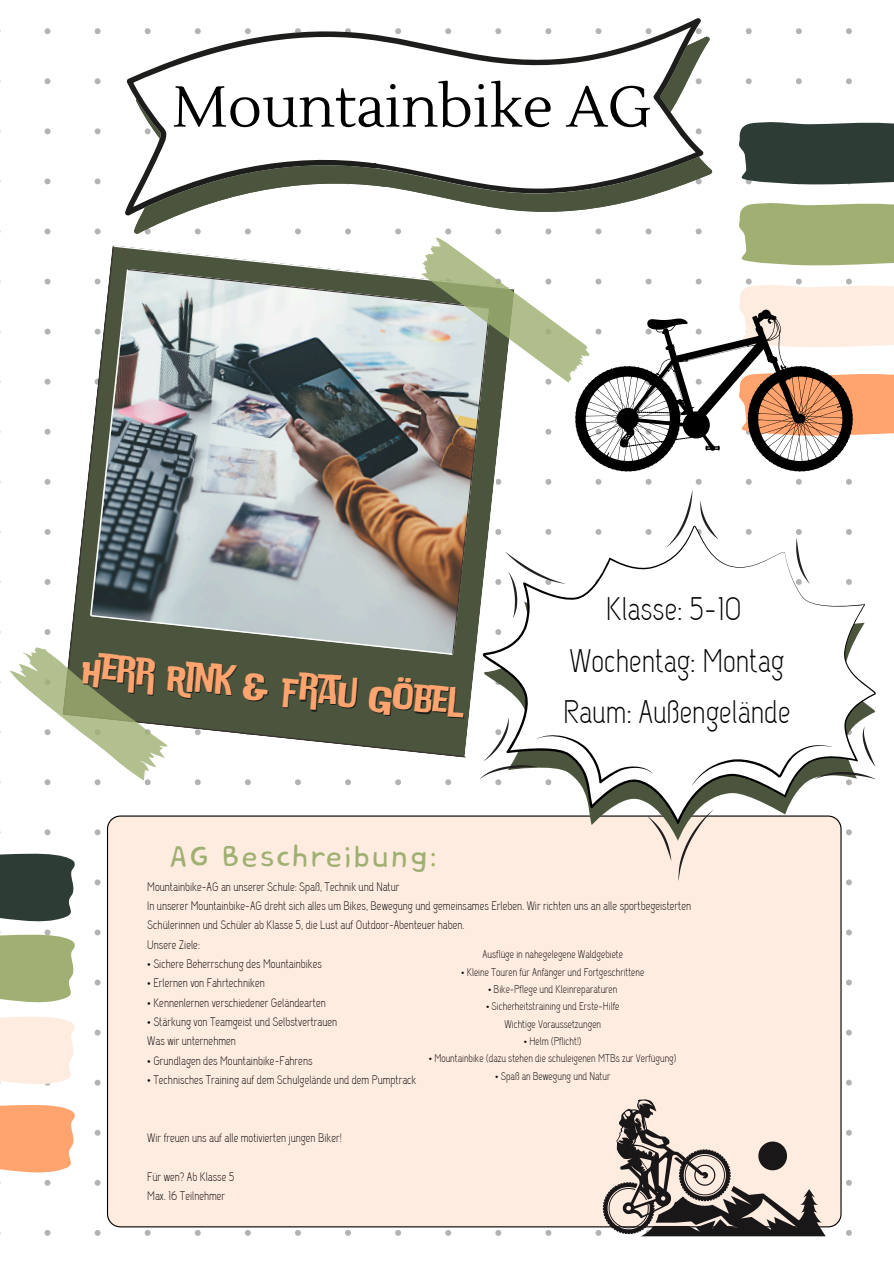
<style>
.page{position:relative;width:894px;height:1264px;background:#fff}
.page>*{position:absolute;margin:0;border:0;box-sizing:border-box;transform-origin:0 0}
.t1{font:57.3px "Lustria";color:#000}
.t2{font:38.1px "Do Ub Le Ba Ss";color:#ffa46f}
.t3{font:37.05px "Core Bandi Face";color:#9fb072}
.t4{font:32.55px/51.3px "Capsuula";color:#000;text-align:center}
.t5{font:12.15px/19.4px "Capsuula";color:#000}
.t6{font:11.1px "Capsuula";color:#000}
</style>
<div class="page">
<div style="left:107px;top:815px;width:733px;height:412px;background:#ffece1"></div>
<svg style="left:0;top:853px;width:75px;height:233px"></svg>
<svg style="left:0;top:1105px;width:75px;height:68px;background:#ffab7b"></svg>
<svg style="left:134px;top:36px;width:576px;height:198px"></svg>
<svg style="left:125px;top:18px;width:579px;height:198px"></svg>
<svg style="left:71px;top:459px;width:19px;height:178px"></svg>
<img style="left:90px;top:245px;width:412px;height:512px">
<svg style="left:479px;top:490px;width:396px;height:390px"></svg>
<svg style="left:10px;top:637px;width:162px;height:147px"></svg>
<svg style="left:410px;top:115px;width:483px;height:356px"></svg>
<svg style="left:602px;top:1097px;width:223px;height:139px;background:#b5a8a0"></svg>
<p class="t1" style="left:172px;top:72px;width:480px">Mountainbike AG</p>
<h1 class="t2" style="left:84px;top:646px;width:385px;rotate:5deg">Herr Rink &amp; Frau Göbel</h1>
<p class="t4" style="left:563px;top:584px;width:229px">Klasse: 5-10<br>Wochentag: Montag<br>Raum: Außengelände</p>
<p class="t3" style="left:169px;top:837px;width:270px">AG Beschreibung:</p>
<p class="t5" style="left:147px;top:877px;width:254px">Mountainbike-AG an unserer Schule: Spaß, Technik und Natur</p>
<p class="t5" style="left:147px;top:896px;width:545px">In unserer Mountainbike-AG dreht sich alles um Bikes, Bewegung und gemeinsames Erleben. Wir richten uns an alle sportbegeisterten<br>Schülerinnen und Schüler ab Klasse 5, die Lust auf Outdoor-Abenteuer haben.</p>
<p class="t5" style="left:147px;top:935px;width:54px">Unsere Ziele:</p>
<h2 class="t5" style="left:147px;top:954px;width:176px">• Sichere Beherrschung des Mountainbikes</h2>
<p class="t5" style="left:147px;top:973px;width:119px">• Erlernen von Fahrtechniken</p>
<p class="t5" style="left:147px;top:993px;width:180px">• Kennenlernen verschiedener Geländearten</p>
<h3 class="t5" style="left:147px;top:1012px;width:191px">• Stärkung von Teamgeist und Selbstvertrauen</h3>
<p class="t5" style="left:147px;top:1031px;width:90px">Was wir unternehmen</p>
<h2 class="t5" style="left:147px;top:1051px;width:167px">• Grundlagen des Mountainbike-Fahrens</h2>
<p class="t5" style="left:147px;top:1070px;width:271px">• Technisches Training auf dem Schulgelände und dem Pumptrack</p>
<p class="t6" style="left:482px;top:948px;width:142px">Ausflüge in nahegelegene Waldgebiete</p>
<p class="t6" style="left:461px;top:965px;width:185px">• Kleine Touren für Anfänger und Fortgeschrittene</p>
<p class="t6" style="left:488px;top:982px;width:131px">• Bike-Pflege und Kleinreparaturen</p>
<p class="t6" style="left:486px;top:1000px;width:135px">• Sicherheitstraining und Erste-Hilfe</p>
<p class="t6" style="left:504px;top:1017px;width:98px">Wichtige Voraussetzungen</p>
<p class="t6" style="left:523px;top:1034px;width:59px">• Helm (Pflicht!)</p>
<p class="t6" style="left:428px;top:1052px;width:249px">• Mountainbike (dazu stehen die schuleigenen MTBs zur Verfügung)</p>
<p class="t6" style="left:495px;top:1069px;width:117px">• Spaß an Bewegung und Natur</p>
<p class="t5" style="left:147px;top:1128px;width:196px">Wir freuen uns auf alle motivierten jungen Biker!</p>
<p class="t5" style="left:147px;top:1167px;width:89px">Für wen? Ab Klasse 5</p>
<p class="t5" style="left:147px;top:1186px;width:79px">Max. 16 Teilnehmer</p>
</div>
